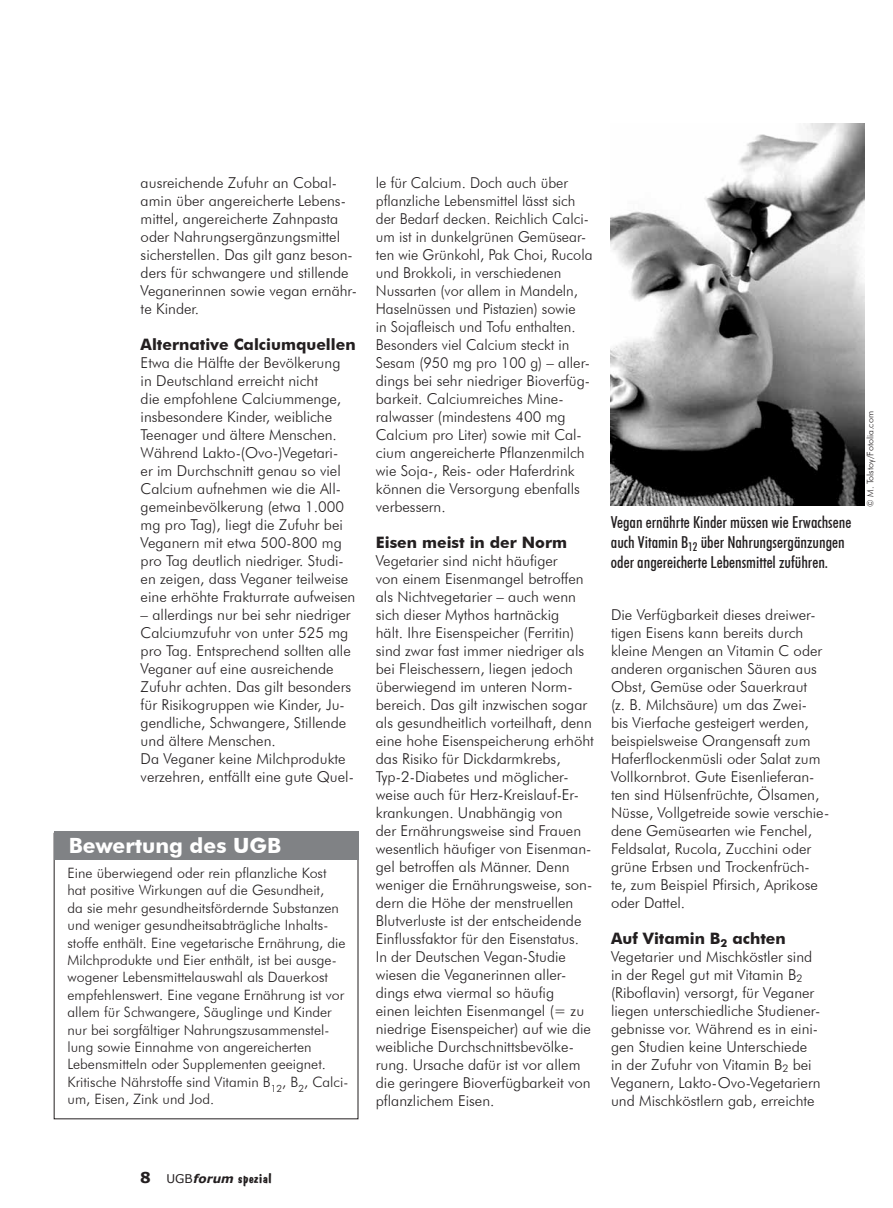
<style>
.page{position:relative;width:893px;height:1208px;background:#fff}
.page>*{position:absolute;margin:0;border:0;box-sizing:border-box;transform-origin:0 0}
.t1{font:700 21px "Futura BT";color:#fff}
.t2{font:500 condensed 16.5px/19.8px "Futura BT";color:#231f20}
.t3{font:700 15.75px "Futura BT";color:#231f20}
.t4{font:300 15px/18px "Futura BT";color:#231f20}
.t5{font:300 14.25px/17.4px "Futura BT";color:#231f20}
.t6{font:700 13.5px "Dawn Castle";color:#231f20}
.t7{font:300 9px "Futura BT";color:#231f20}
.s1{font-family:"Verdana";font-size:15px}
.s2{font-family:"Verdana";font-weight:400;font-size:12px}
.s3{font-family:"Verdana";font-style:italic;font-size:12px}
</style>
<div class="page">
<img style="left:611px;top:124px;width:253px;height:382px">
<div style="left:54px;top:831px;width:304px;height:29px;background:#808285"></div>
<p class="t4" style="left:141px;top:173px;width:218px">ausreichende Zufuhr an Cobal&shy;amin über angereicherte Lebens&shy;mittel, angereicherte Zahnpasta oder Nahrungsergänzungsmittel sicherstellen. Das gilt ganz beson&shy;ders für schwangere und stillende<br>Veganerinnen sowie vegan ernähr&shy;te Kinder.</p>
<p class="t3" style="left:141px;top:335px;width:217px">Alternative Calciumquellen</p>
<p class="t4" style="left:141px;top:353px;width:216px">Etwa die Hälfte der Bevölkerung in Deutschland erreicht nicht<br>die empfohlene Calciummenge, insbesondere Kinder, weibliche<br>Teenager und ältere Menschen.<br>Während Lakto-(Ovo-)Vegetari-<br>er im Durchschnitt genau so viel<br>Calcium aufnehmen wie die All&shy;gemeinbevölkerung (etwa 1.000 mg pro Tag), liegt die Zufuhr bei<br>Veganern mit etwa 500-800 mg pro Tag deutlich niedriger. Studi&shy;en zeigen, dass Veganer teilweise eine erhöhte Frakturrate aufweisen</p>
<p class="t4" style="left:141px;top:605px;width:215px">– allerdings nur bei sehr niedriger<br>Calciumzufuhr von unter 525 mg pro Tag. Entsprechend sollten alle<br>Veganer auf eine ausreichende<br>Zufuhr achten. Das gilt besonders für Risikogruppen wie Kinder, Ju&shy;gendliche, Schwangere, Stillende und ältere Menschen.<br>Da Veganer keine Milchprodukte verzehren, entfällt eine gute Quel-</p>
<h1 class="t1" style="left:69px;top:832px;width:214px">Bewertung des UGB</h1>
<p class="t5" style="left:68px;top:864px;width:282px">Eine überwiegend oder rein pflanzliche Kost hat positive Wirkungen auf die Gesundheit,<br>da sie mehr gesundheitsfördernde Substanzen und weniger gesundheitsabträgliche Inhalts&shy;stoffe enthält. Eine vegetarische Ernährung, die Milchprodukte und Eier enthält, ist bei ausge&shy;wogener Lebensmittelauswahl als Dauerkost empfehlenswert. Eine vegane Ernährung ist vor allem für Schwangere, Säuglinge und Kinder nur bei sorgfältiger Nahrungszusammenstel&shy;lung sowie Einnahme von angereicherten Lebensmitteln oder Supplementen geeignet.<br>Kritische Nährstoffe sind Vitamin B<sub>12</sub>, B<sub>2</sub>, Calci&shy;um, Eisen, Zink und Jod.</p>
<p class="t4" style="left:376px;top:173px;width:218px">le für Calcium. Doch auch über pflanzliche Lebensmittel lässt sich der Bedarf decken. Reichlich Calci&shy;um ist in dunkelgrünen Gemüsear&shy;ten wie Grünkohl, Pak Choi, Rucola und Brokkoli, in verschiedenen<br>Nussarten (vor allem in Mandeln,<br>Haselnüssen und Pistazien) sowie<br>in Sojafleisch und Tofu enthalten.<br>Besonders viel Calcium steckt in<br>Sesam (950 mg pro 100 g) – aller&shy;dings bei sehr niedriger Bioverfüg&shy;barkeit. Calciumreiches Mine&shy;ralwasser (mindestens 400 mg<br>Calcium pro Liter) sowie mit Cal&shy;cium angereicherte Pflanzenmilch wie Soja-, Reis- oder Haferdrink können die Versorgung ebenfalls verbessern.</p>
<p class="t3" style="left:376px;top:533px;width:193px">Eisen meist in der Norm</p>
<p class="t4" style="left:376px;top:551px;width:220px">Vegetarier sind nicht häufiger<br>von einem Eisenmangel betroffen als Nichtvegetarier – auch wenn sich dieser Mythos hartnäckig<br>hält. Ihre Eisenspeicher (Ferritin) sind zwar fast immer niedriger als bei Fleischessern, liegen jedoch überwiegend im unteren Norm&shy;bereich. Das gilt inzwischen sogar als gesundheitlich vorteilhaft, denn eine hohe Eisenspeicherung erhöht das Risiko für Dickdarmkrebs, Typ-2-Diabetes und möglicher&shy;weise auch für Herz-Kreislauf-Er&shy;krankungen. Unabhängig von<br>der Ernährungsweise sind Frauen wesentlich häufiger von Eisenman&shy;gel betroffen als Männer. Denn weniger die Ernährungsweise, son&shy;dern die Höhe der menstruellen Blutverluste ist der entscheidende Einflussfaktor für den Eisenstatus.<br>In der Deutschen Vegan-Studie wiesen die Veganerinnen aller&shy;dings etwa viermal so häufig<br>einen leichten Eisenmangel (= zu niedrige Eisenspeicher) auf wie die weibliche Durchschnittsbevölke&shy;rung. Ursache dafür ist vor allem die geringere Bioverfügbarkeit von pflanzlichem Eisen.</p>
<p class="t2" style="left:611px;top:512px;width:242px">Vegan ernährte Kinder müssen wie Erwachsene auch Vitamin B<sub>12</sub> über Nahrungsergänzungen oder angereicherte Lebensmittel zuführen.</p>
<p class="t4" style="left:611px;top:605px;width:220px">Die Verfügbarkeit dieses dreiwer&shy;tigen Eisens kann bereits durch kleine Mengen an Vitamin C oder anderen organischen Säuren aus<br>Obst, Gemüse oder Sauerkraut<br>(z. B. Milchsäure) um das Zwei-<br>bis Vierfache gesteigert werden, beispielsweise Orangensaft zum<br>Haferflockenmüsli oder Salat zum<br>Vollkornbrot. Gute Eisenlieferan&shy;ten sind Hülsenfrüchte, Ölsamen,<br>Nüsse, Vollgetreide sowie verschie&shy;dene Gemüsearten wie Fenchel,<br>Feldsalat, Rucola, Zucchini oder grüne Erbsen und Trockenfrüch-<br>te, zum Beispiel Pfirsich, Aprikose oder Dattel.</p>
<p class="t3" style="left:611px;top:929px;width:176px">Auf Vitamin B<sub>2</sub> achten</p>
<p class="t4" style="left:611px;top:947px;width:211px">Vegetarier und Mischköstler sind in der Regel gut mit Vitamin B<sub>2 </sub>(Riboflavin) versorgt, für Veganer liegen unterschiedliche Studiener&shy;gebnisse vor. Während es in eini&shy;gen Studien keine Unterschiede in der Zufuhr von Vitamin B<sub>2</sub> bei Veganern, Lakto-Ovo-Vegetariern und Mischköstlern gab, erreichte</p>
<p class="t7" style="left:865px;top:507px;width:97px;rotate:-90deg">© M. Tolstoy/Fotolia.com</p>
<p class="t6" style="left:140px;top:1170px;width:133px"><span class="s1">8</span> <span class="s2">UGB</span><span class="s3">forum</span> spezial</p>
</div>
